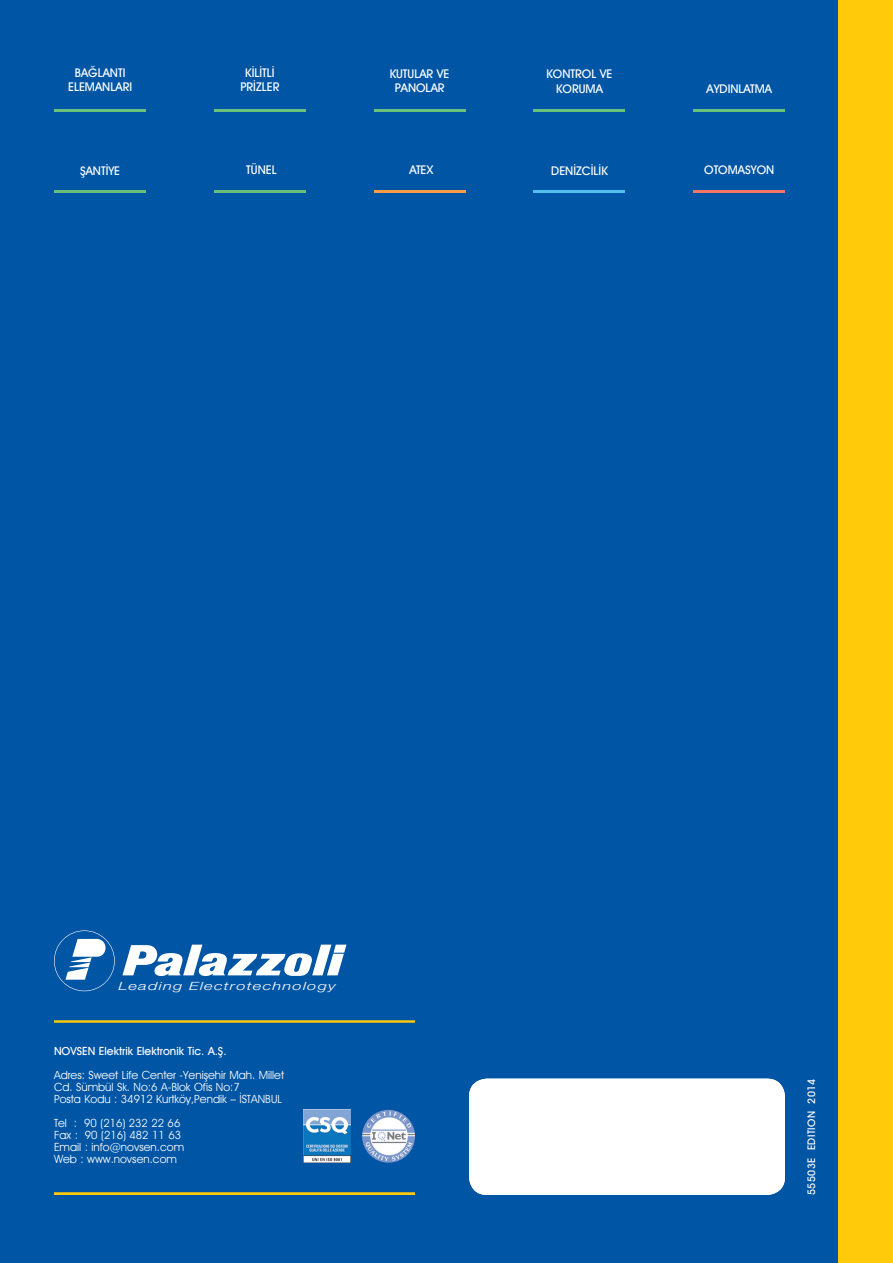
<style>
.page{position:relative;width:893px;height:1263px;background:#0155a5}
.page>*{position:absolute;margin:0;border:0;box-sizing:border-box;transform-origin:0 0}
.t1{font:500 12px/14.4px "Avant Garde IT Cby BT";color:#fff;text-align:center}
.t2{font:italic 300 11.4px "Helvetica Neue LT Std";letter-spacing:.07em;color:#fff;scale:1.47 1}
.t3{font:11.25px/12px "Avant Garde IT Cby BT";color:#fff}
.t4{font:500 11.25px "Avant Garde IT Cby BT";color:#fff}
.t5{font:500 10.5px "Avant Garde IT Cby BT";letter-spacing:.04em;color:#fff}
</style>
<div class="page">
<img style="left:304px;top:1110px;width:46px;height:52px">
<img style="left:362px;top:1110px;width:53px;height:53px;border-radius:26px">
<hr style="left:54px;top:190px;width:92px;height:3px;background:#68c079">
<hr style="left:54px;top:109px;width:92px;height:2px;background:#68c079">
<hr style="left:214px;top:109px;width:92px;height:2px;background:#68c079">
<hr style="left:214px;top:190px;width:92px;height:3px;background:#68c079">
<hr style="left:374px;top:190px;width:91px;height:3px;background:#f89c46">
<hr style="left:374px;top:109px;width:91px;height:2px;background:#68c079">
<hr style="left:534px;top:109px;width:91px;height:2px;background:#68c079">
<hr style="left:534px;top:190px;width:91px;height:3px;background:#55beec">
<hr style="left:693px;top:109px;width:92px;height:2px;background:#68c079">
<hr style="left:693px;top:190px;width:92px;height:3px;background:#f37665">
<div style="left:839px;top:0;width:54px;height:1263px;background:#feca0a"></div>
<hr style="left:54px;top:1020px;width:361px;height:3px;background:#feca0a">
<hr style="left:54px;top:1192px;width:361px;height:3px;background:#feca0a">
<div style="left:469px;top:1079px;width:316px;height:116px;background:#fff;border-radius:18px"></div>
<svg style="left:122px;top:945px;width:224px;height:31px"></svg>
<svg style="left:54px;top:930px;width:61px;height:61px"></svg>
<p class="t1" style="left:68px;top:65px;width:66px">BAĞLANTI<br>ELEMANLARI</p>
<p class="t1" style="left:240px;top:65px;width:41px">KİLİTLİ<br>PRİZLER</p>
<p class="t1" style="left:390px;top:66px;width:61px">KUTULAR VE<br>PANOLAR</p>
<p class="t1" style="left:546px;top:67px;width:68px">KONTROL VE<br>KORUMA</p>
<p class="t1" style="left:246px;top:162px;width:32px">TÜNEL</p>
<p class="t1" style="left:80px;top:163px;width:42px">ŞANTİYE</p>
<p class="t1" style="left:551px;top:163px;width:58px">DENİZCİLİK</p>
<p class="t1" style="left:409px;top:162px;width:26px">ATEX</p>
<p class="t1" style="left:706px;top:81px;width:67px">AYDINLATMA</p>
<p class="t1" style="left:704px;top:162px;width:71px">OTOMASYON</p>
<p class="t2" style="left:118px;top:979px;width:149px">Leading Electrotechnology</p>
<p class="t4" style="left:54px;top:1044px;width:174px">NOVSEN Elektrik Elektronik Tic. A.Ş.</p>
<p class="t3" style="left:54px;top:1068px;width:232px">Adres: Sweet Life Center -Yenişehir Mah. Millet<br>Cd. Sümbül Sk. No:6 A-Blok Ofis No:7<br>Posta Kodu : 34912 Kurtköy,Pendik – İSTANBUL</p>
<p class="t3" style="left:54px;top:1116px;width:132px">Tel : 90 (216) 232 22 66<br>Fax : 90 (216) 482 11 63<br>Email : info@novsen.com<br>Web : www.novsen.com</p>
<p class="t5" style="left:805px;top:1195px;width:118px;rotate:-90deg">55503E EDITION 2014</p>
</div>
